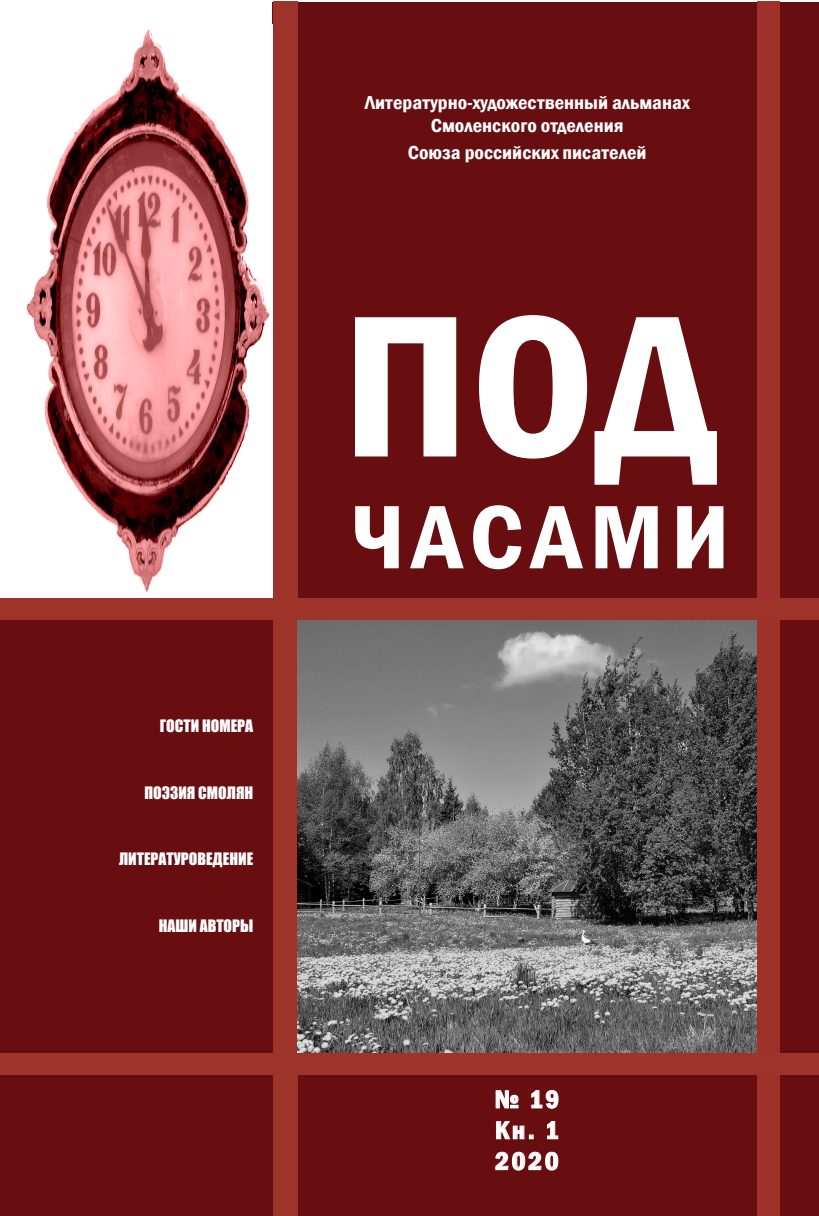
<style>
.page{position:relative;width:819px;height:1216px;background:#fff}
.page>*{position:absolute;margin:0;border:0;box-sizing:border-box;transform-origin:0 0}
.t1{font:600 condensed 208.78px "Franklin Gothic";color:#fff;scale:1.07 1}
.t2{font:600 condensed 93.1px "Franklin Gothic";letter-spacing:.07em;color:#fff;scale:1.07 1}
.t3{font:600 condensed 25.72px "Franklin Gothic";letter-spacing:.09em;color:#fff;scale:1.07 1}
.t4{font:600 condensed 19.25px "Franklin Gothic";color:#fff;scale:1.07 1}
.заголовок{font:15.75px "Impact";color:#fff}
</style>
<div class="page">
<div style="left:0;top:2px;width:819px;height:1213px;background:#680e11"></div>
<svg style="left:495px;top:1090px;width:24px;height:18px"></svg>
<svg style="left:531px;top:1090px;width:28px;height:18px"></svg>
<svg style="left:496px;top:1121px;width:38px;height:18px"></svg>
<svg style="left:547px;top:1121px;width:12px;height:18px"></svg>
<svg style="left:495px;top:1151px;width:64px;height:19px"></svg>
<div style="left:0;top:1px;width:25px;height:597px;background:#fff"></div>
<img style="left:25px;top:25px;width:248px;height:573px">
<div style="left:0;top:1px;width:272px;height:29px;background:#fff"></div>
<div style="left:757px;top:2px;width:23px;height:1213px;background:#9e3129"></div>
<div style="left:273px;top:2px;width:25px;height:1213px;background:#9e332a"></div>
<div style="left:0;top:598px;width:819px;height:21px;background:#9e332a"></div>
<div style="left:0;top:1053px;width:819px;height:21px;background:#9e332a"></div>
<img style="left:298px;top:620px;width:459px;height:432px">
<p class="заголовок" style="left:160px;top:713px;width:95px">ГОСТИ НОМЕРА</p>
<p class="заголовок" style="left:144px;top:780px;width:110px">ПОЭЗИЯ СМОЛЯН</p>
<p class="заголовок" style="left:119px;top:846px;width:136px">ЛИТЕРАТУРОВЕДЕНИЕ</p>
<p class="заголовок" style="left:159px;top:913px;width:96px">НАШИ АВТОРЫ</p>
<p class="t4" style="left:365px;top:90px;width:305px">Литературно-художественный альманах</p>
<p class="t4" style="left:431px;top:113px;width:182px">Смоленского отделения</p>
<p class="t4" style="left:408px;top:140px;width:225px">Союза российских писателей</p>
<p class="t1" style="left:341px;top:247px;width:350px">ПОД</p>
<p class="t2" style="left:350px;top:475px;width:356px">ЧАСАМИ</p>
<p class="t3" style="left:494px;top:1082px;width:62px">№ 19</p>
<p class="t3" style="left:495px;top:1112px;width:61px">Кн. 1</p>
<p class="t3" style="left:495px;top:1143px;width:61px">2020</p>
</div>
